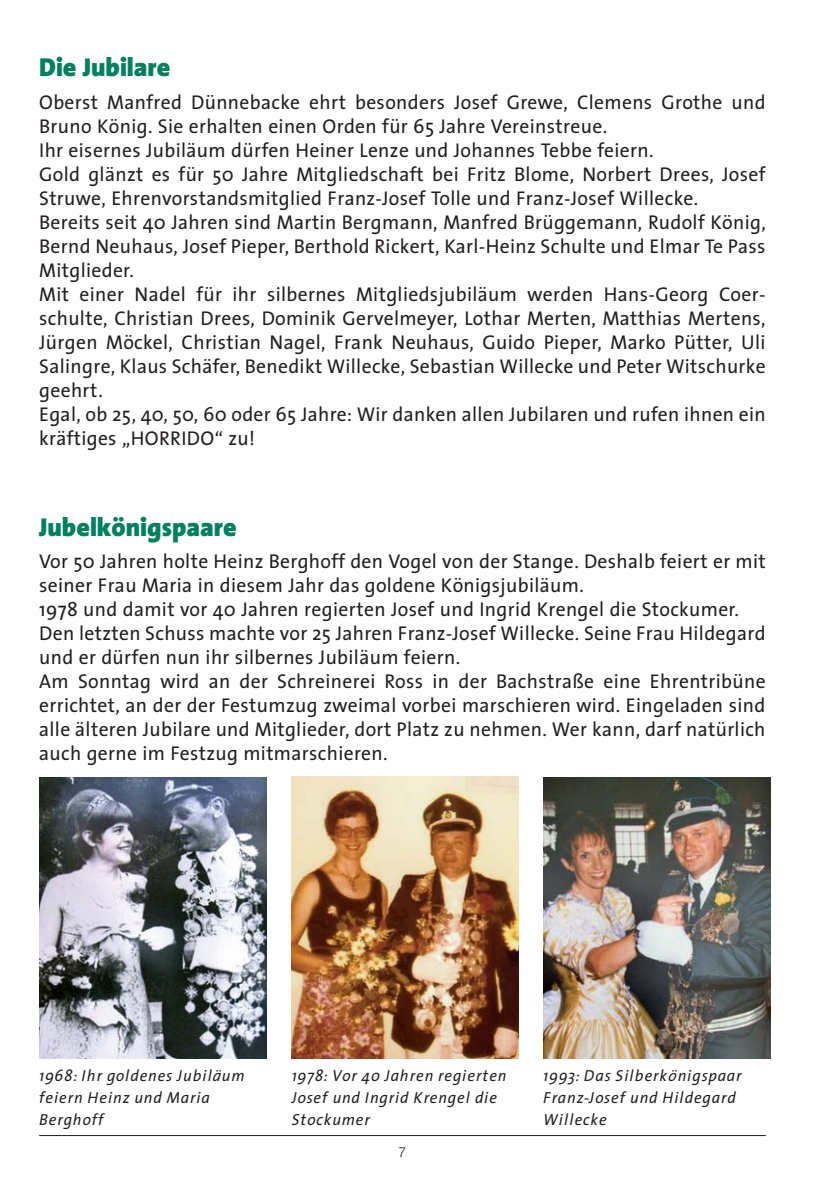
<style>
.page{position:relative;width:840px;height:1191px;background:#fff}
.page>*{position:absolute;margin:0;border:0;box-sizing:border-box;transform-origin:0 0}
.t1{font:900 26px "Thesis Sans";color:#00805f}
.t2{font:20px/24px "Thesis Sans";letter-spacing:.02em;color:#231f20}
.t3{font:italic 16px/22px "Thesis Sans";letter-spacing:.02em;color:#231f20}
.t4{font:300 14px "Helvetica Neue";color:#231f20}
</style>
<div class="page">
<img style="left:39px;top:777px;width:227px;height:281px">
<img style="left:291px;top:777px;width:227px;height:281px">
<img style="left:543px;top:777px;width:226px;height:281px">
<hr style="left:39px;top:1135px;width:726px;height:1px;background:#231f20">
<h1 class="t1" style="left:39px;top:56px;width:133px">Die Jubilare</h1>
<p class="t2" style="left:39px;top:91px;width:727px">Oberst Manfred Dünnebacke ehrt besonders Josef Grewe, Clemens Grothe und Bruno König. Sie erhalten einen Orden für 65 Jahre Vereinstreue.<br>Ihr eisernes Jubiläum dürfen Heiner Lenze und Johannes Tebbe feiern.<br>Gold glänzt es für 50 Jahre Mitgliedschaft bei Fritz Blome, Norbert Drees, Josef Struwe, Ehrenvorstandsmitglied Franz-Josef Tolle und Franz-Josef Willecke.<br>Bereits seit 40 Jahren sind Martin Bergmann, Manfred Brüggemann, Rudolf König, Bernd Neuhaus, Josef Pieper, Berthold Rickert, Karl-Heinz Schulte und Elmar Te Pass Mitglieder.<br>Mit einer Nadel für ihr silbernes Mitgliedsjubiläum werden Hans-Georg Coer&shy;schulte, Christian Drees, Dominik Gervelmeyer, Lothar Merten, Matthias Mertens, Jürgen Möckel, Christian Nagel, Frank Neuhaus, Guido Pieper, Marko Pütter, Uli Salingre, Klaus Schäfer, Benedikt Willecke, Sebastian Willecke und Peter Witschurke geehrt.<br>Egal, ob 25, 40, 50, 60 oder 65 Jahre: Wir danken allen Jubilaren und rufen ihnen ein kräftiges „HORRIDO“ zu!</p>
<h1 class="t1" style="left:39px;top:516px;width:199px">Jubelkönigspaare</h1>
<p class="t2" style="left:39px;top:550px;width:727px">Vor 50 Jahren holte Heinz Berghoff den Vogel von der Stange. Deshalb feiert er mit seiner Frau Maria in diesem Jahr das goldene Königsjubiläum.<br>1978 und damit vor 40 Jahren regierten Josef und Ingrid Krengel die Stockumer.<br>Den letzten Schuss machte vor 25 Jahren Franz-Josef Willecke. Seine Frau Hildegard und er dürfen nun ihr silbernes Jubiläum feiern.<br>Am Sonntag wird an der Schreinerei Ross in der Bachstraße eine Ehrentribüne errichtet, an der der Festumzug zweimal vorbei marschieren wird. Eingeladen sind alle älteren Jubilare und Mitglieder, dort Platz zu nehmen. Wer kann, darf natürlich auch gerne im Festzug mitmarschieren.</p>
<p class="t3" style="left:39px;top:1066px;width:207px">1968: Ihr goldenes Jubiläum feiern Heinz und Maria<br>Berghoff</p>
<p class="t3" style="left:291px;top:1066px;width:217px">1978: Vor 40 Jahren regierten<br>Josef und Ingrid Krengel die<br>Stockumer</p>
<p class="t3" style="left:543px;top:1066px;width:200px">1993: Das Silberkönigspaar<br>Franz-Josef und Hildegard<br>Willecke</p>
<p class="t4" style="left:398px;top:1146px;width:9px">7</p>
</div>
